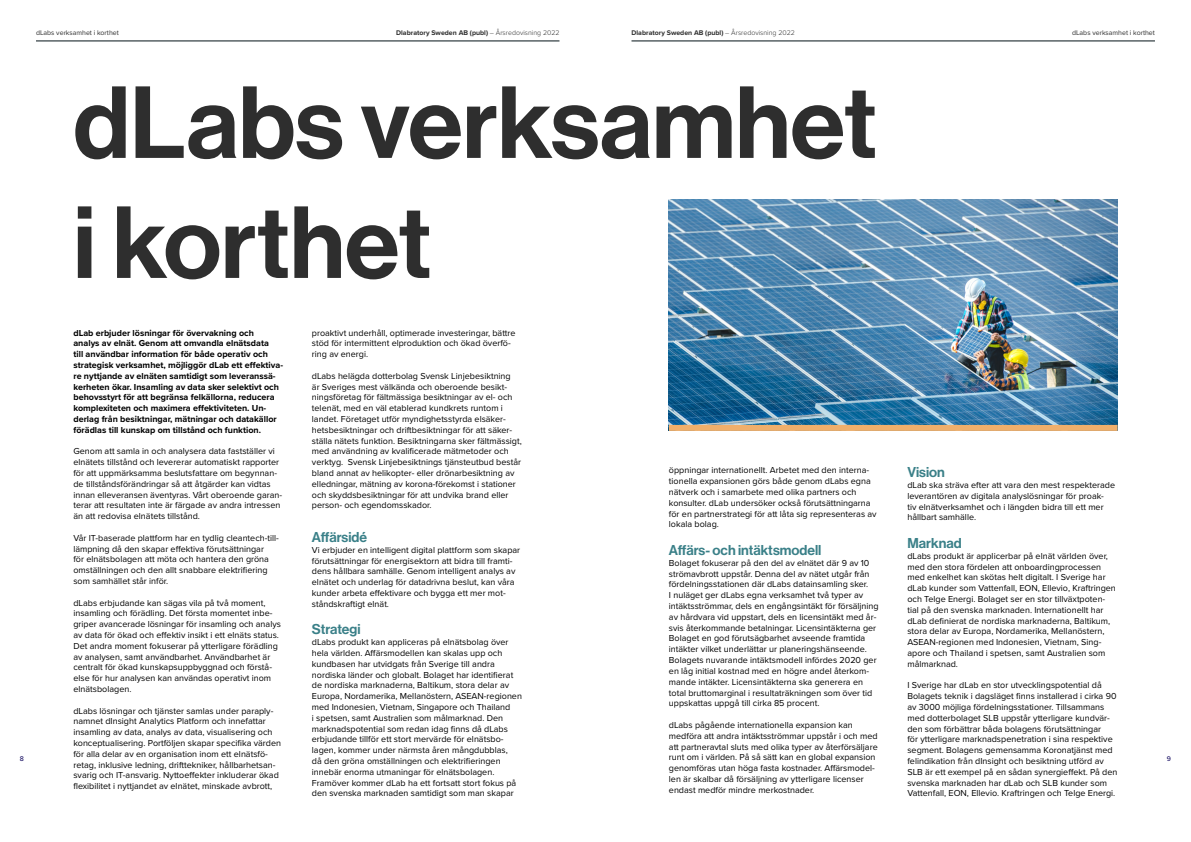
<style>
.page{position:relative;width:1191px;height:842px;background:#fff}
.page>*{position:absolute;margin:0;border:0;box-sizing:border-box;transform-origin:0 0}
.t1{font:100px/120px "N Haas Grotesk DS Pro 65 Md";color:#2e2e2e}
.t2{font:14px "N Haas Grotesk DS Pro 65 Md";color:#3a8088}
.t3{font:9px/10.8px "Proxima Nova";color:#000}
.t4{font:700 9px/10.8px "Proxima Nova";color:#000}
.t5{font:700 7px "Proxima Nova";color:#2e2e2e}
.t6{font:7px "Proxima Nova";color:#2e2e2e}
.t7{font:500 7px "Proxima Nova";color:#1a1164}
.s1{font-weight:300}
</style>
<div class="page">
<img style="left:669px;top:200px;width:448px;height:225px">
<div style="left:669px;top:425px;width:448px;height:6px;background:#f0af6b"></div>
<hr style="left:36px;top:41px;width:523px;height:1px;background:#041318">
<hr style="left:631px;top:41px;width:524px;height:1px;background:#041318">
<p class="t6" style="left:36px;top:28px;width:84px">dLabs verksamhet i korthet</p>
<p class="t5" style="left:396px;top:28px;width:165px">Dlabratory Sweden AB (publ) <span class="s1">– Årsredovisning 2022</span></p>
<p class="t6" style="left:1072px;top:28px;width:84px">dLabs verksamhet i korthet</p>
<p class="t5" style="left:631px;top:28px;width:165px">Dlabratory Sweden AB (publ) <span class="s1">– Årsredovisning 2022</span></p>
<h1 class="t1" style="left:73px;top:65px;width:805px">dLabs verksamhet i korthet</h1>
<p class="t3" style="left:312px;top:327px;width:205px">proaktivt underhåll, optimerade investeringar, bättre stöd för intermittent elproduktion och ökad överfö&shy;ring av energi.</p>
<p class="t3" style="left:312px;top:370px;width:211px">dLabs helägda dotterbolag Svensk Linjebesiktning<br>är Sveriges mest välkända och oberoende besikt&shy;ningsföretag för fältmässiga besiktningar av el- och telenät, med en väl etablerad kundkrets runtom i landet. Företaget utför myndighetsstyrda elsäker&shy;hetsbesiktningar och driftbesiktningar för att säker&shy;ställa nätets funktion. Besiktningarna sker fältmässigt, med användning av kvalificerade mätmetoder och verktyg. Svensk Linjebesiktnings tjänsteutbud består bland annat av helikopter- eller drönarbesiktning av elledningar, mätning av korona-förekomst i stationer och skyddsbesiktningar för att undvika brand eller person- och egendomsskador.</p>
<h2 class="t2" style="left:312px;top:529px;width:57px">Affärsidé</h2>
<p class="t3" style="left:312px;top:544px;width:210px">Vi erbjuder en intelligent digital plattform som skapar förutsättningar för energisektorn att bidra till framti&shy;dens hållbara samhälle. Genom intelligent analys av elnätet och underlag för datadrivna beslut, kan våra kunder arbeta effektivare och bygga ett mer mot&shy;ståndskraftigt elnät.</p>
<h2 class="t2" style="left:312px;top:621px;width:50px">Strategi</h2>
<p class="t3" style="left:312px;top:636px;width:212px">dLabs produkt kan appliceras på elnätsbolag över hela världen. Affärsmodellen kan skalas upp och kundbasen har utvidgats från Sverige till andra nordiska länder och globalt. Bolaget har identifierat de nordiska marknaderna, Baltikum, stora delar av Europa, Nordamerika, Mellanöstern, ASEAN-regionen med Indonesien, Vietnam, Singapore och Thailand<br>i spetsen, samt Australien som målmarknad. Den marknadspotential som redan idag finns då dLabs erbjudande tillför ett stort mervärde för elnätsbo&shy;lagen, kommer under närmsta åren mångdubblas,<br>då den gröna omställningen och elektrifieringen innebär enorma utmaningar för elnätsbolagen.<br>Framöver kommer dLab ha ett fortsatt stort fokus på den svenska marknaden samtidigt som man skapar</p>
<p class="t4" style="left:73px;top:327px;width:211px">dLab erbjuder lösningar för övervakning och<br>analys av elnät. Genom att omvandla elnätsdata<br>till användbar information för både operativ och strategisk verksamhet, möjliggör dLab ett effektiva&shy;re nyttjande av elnäten samtidigt som leveranssä&shy;kerheten ökar. Insamling av data sker selektivt och behovsstyrt för att begränsa felkällorna, reducera komplexiteten och maximera effektiviteten. Un&shy;derlag från besiktningar, mätningar och datakällor förädlas till kunskap om tillstånd och funktion.</p>
<p class="t3" style="left:73px;top:446px;width:210px">Genom att samla in och analysera data fastställer vi elnätets tillstånd och levererar automatiskt rapporter för att uppmärksamma beslutsfattare om begynnan&shy;de tillståndsförändringar så att åtgärder kan vidtas innan elleveransen äventyras. Vårt oberoende garan&shy;terar att resultaten inte är färgade av andra intressen än att redovisa elnätets tillstånd.</p>
<p class="t3" style="left:73px;top:532px;width:207px">Vår IT-baserade plattform har en tydlig cleantech-til - lämpning då den skapar effektiva förutsättningar<br>för elnätsbolagen att möta och hantera den gröna omställningen och den allt snabbare elektrifiering som samhället står inför.</p>
<p class="t3" style="left:73px;top:597px;width:209px">dLabs erbjudande kan sägas vila på två moment, insamling och förädling. Det första momentet inbe&shy;griper avancerade lösningar för insamling och analys av data för ökad och effektiv insikt i ett elnäts status.<br>Det andra moment fokuserar på ytterligare förädling av analysen, samt användbarhet. Användbarhet är centralt för ökad kunskapsuppbyggnad och förstå&shy;else för hur analysen kan användas operativt inom elnätsbolagen.</p>
<p class="t3" style="left:73px;top:705px;width:209px">dLabs lösningar och tjänster samlas under paraply&shy;namnet dInsight Analytics Platform och innefattar insamling av data, analys av data, visualisering och konceptualisering. Portföljen skapar specifika värden för alla delar av en organisation inom ett elnätsfö&shy;retag, inklusive ledning, drifttekniker, hållbarhetsan&shy;svarig och IT-ansvarig. Nyttoeffekter inkluderar ökad flexibilitet i nyttjandet av elnätet, minskade avbrott,</p>
<h2 class="t2" style="left:907px;top:464px;width:39px">Vision</h2>
<p class="t3" style="left:907px;top:479px;width:209px">dLab ska sträva efter att vara den mest respekterade leverantören av digitala analyslösningar för proak-<br>tiv elnätverksamhet och i längden bidra till ett mer hållbart samhälle.</p>
<h2 class="t2" style="left:907px;top:535px;width:56px">Marknad</h2>
<p class="t3" style="left:907px;top:550px;width:210px">dLabs produkt är applicerbar på elnät världen över, med den stora fördelen att onboardingprocessen med enkelhet kan skötas helt digitalt. I Sverige har dLab kunder som Vattenfall, EON, Ellevio, Kraftringen och Telge Energi. Bolaget ser en stor tillväxtpoten&shy;tial på den svenska marknaden. Internationellt har dLab definierat de nordiska marknaderna, Baltikum, stora delar av Europa, Nordamerika, Mellanöstern, ASEAN-regionen med Indonesien, Vietnam, Sing&shy;apore och Thailand i spetsen, samt Australien som målmarknad.</p>
<p class="t3" style="left:907px;top:680px;width:212px">I Sverige har dLab en stor utvecklingspotential då Bolagets teknik i dagsläget finns installerad i cirka 90 av 3000 möjliga fördelningsstationer. Tillsammans med dotterbolaget SLB uppstår ytterligare kundvär&shy;den som förbättrar båda bolagens förutsättningar<br>för ytterligare marknadspenetration i sina respektive segment. Bolagens gemensamma Koronatjänst med felindikation från dInsight och besiktning utförd av SLB är ett exempel på en sådan synergieffekt. På den svenska marknaden har dLab och SLB kunder som Vattenfall, EON, Ellevio. Kraftringen och Telge Energi.</p>
<p class="t3" style="left:669px;top:465px;width:209px">öppningar internationellt. Arbetet med den interna&shy;tionella expansionen görs både genom dLabs egna nätverk och i samarbete med olika partners och konsulter. dLab undersöker också förutsättningarna för en partnerstrategi för att låta sig representeras av lokala bolag.</p>
<h2 class="t2" style="left:669px;top:542px;width:154px">Affärs- och intäktsmodell</h2>
<p class="t3" style="left:669px;top:557px;width:211px">Bolaget fokuserar på den del av elnätet där 9 av 10 strömavbrott uppstår. Denna del av nätet utgår från fördelningsstationen där dLabs datainsamling sker.<br>I nuläget ger dLabs egna verksamhet två typer av intäktsströmmar, dels en engångsintäkt för försäljning av hårdvara vid uppstart, dels en licensintäkt med år&shy;svis återkommande betalningar. Licensintäkterna ger Bolaget en god förutsägbarhet avseende framtida intäkter vilket underlättar ur planeringshänseende.<br>Bolagets nuvarande intäktsmodell infördes 2020 ger en låg initial kostnad med en högre andel återkom&shy;mande intäkter. Licensintäkterna ska generera en total bruttomarginal i resultaträkningen som över tid uppskattas uppgå till cirka 85 procent.</p>
<p class="t3" style="left:669px;top:719px;width:210px">dLabs pågående internationella expansion kan medföra att andra intäktsströmmar uppstår i och med att partneravtal sluts med olika typer av återförsäljare runt om i världen. På så sätt kan en global expansion genomföras utan höga fasta kostnader. Affärsmodel&shy;len är skalbar då försäljning av ytterligare licenser endast medför mindre merkostnader.</p>
<p class="t7" style="left:20px;top:753px;width:6px">8</p>
<p class="t7" style="left:1167px;top:753px;width:6px">9</p>
</div>
